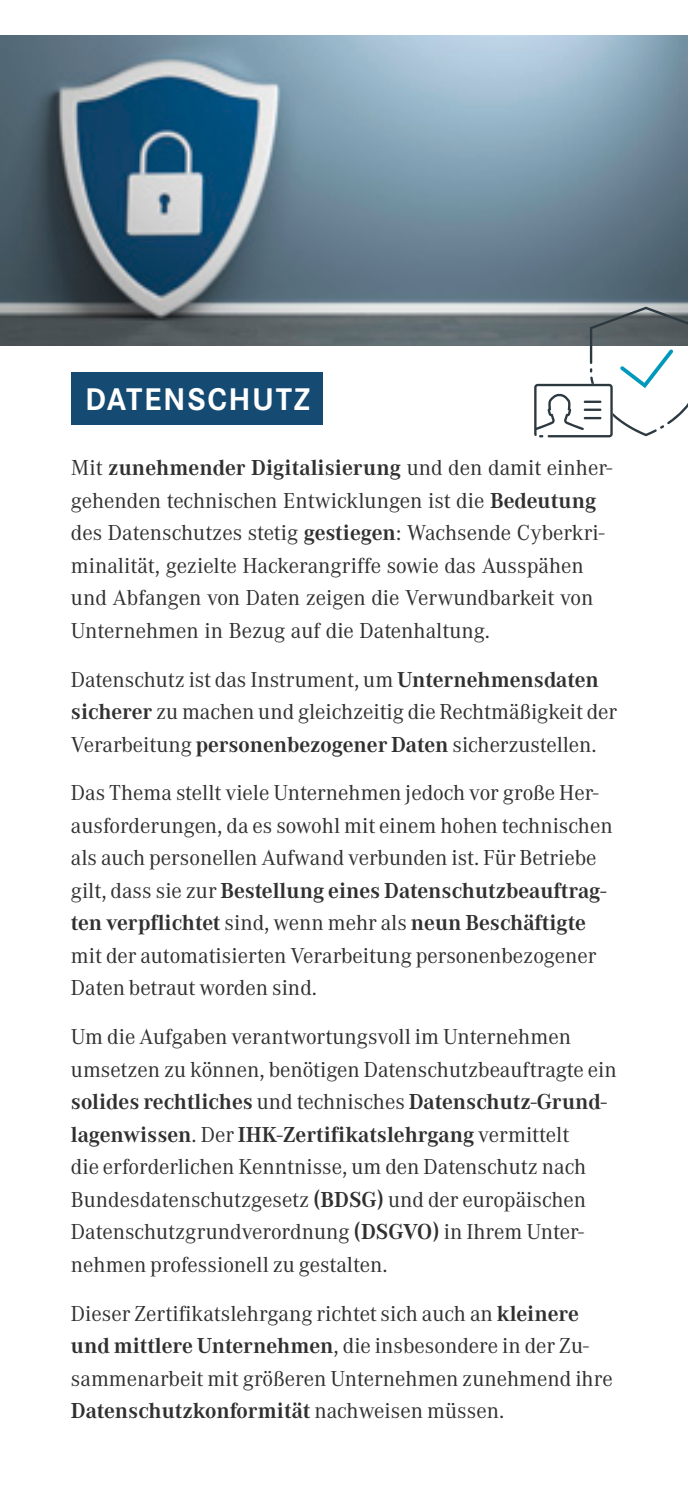
<style>
.page{position:relative;width:688px;height:1489px;background:#fff}
.page>*{position:absolute;margin:0;border:0;box-sizing:border-box;transform-origin:0 0}
.t1{font:700 32.5px "Corporate S Pro";letter-spacing:.05em;color:#fff}
.t2{font:22.5px/32.5px "Corporate A";color:#2f302f}
.t3{font:700 22.5px/32.5px "Corporate A Pro";color:#2f302f}
.s1{font-family:"Corporate A";font-weight:400}
.s2{font-family:"Corporate A Pro";font-weight:700}
</style>
<div class="page">
<div style="left:71px;top:372px;width:251px;height:52px;background:#154b73"></div>
<img style="left:0;top:35px;width:687px;height:310px">
<svg style="left:534px;top:306px;width:153px;height:131px"></svg>
<h1 class="t1" style="left:85px;top:374px;width:226px">DATENSCHUTZ</h1>
<p class="t3" style="left:71px;top:450px;width:542px"><span class="s1">Mit</span> zunehmender Digitalisierung <span class="s1">und den damit einher-</span></p>
<p class="t2" style="left:71px;top:484px;width:535px">gehenden technischen Entwicklungen ist die <span class="s2">Bedeutung </span>des Datenschutzes stetig <span class="s2">gestiegen</span>: Wachsende Cyberkri&shy;minalität, gezielte Hackerangriffe sowie das Ausspähen und Abfangen von Daten zeigen die Verwundbarkeit von Unternehmen in Bezug auf die Datenhaltung.</p>
<p class="t2" style="left:71px;top:663px;width:547px">Datenschutz ist das Instrument, um <span class="s2">Unternehmensdaten sicherer</span> zu machen und gleichzeitig die Rechtmäßigkeit der<br>Verarbeitung <span class="s2">personenbezogener Daten</span> sicherzustellen.</p>
<p class="t2" style="left:71px;top:777px;width:543px">Das Thema stellt viele Unternehmen jedoch vor große Her&shy;ausforderungen, da es sowohl mit einem hohen technischen als auch personellen Aufwand verbunden ist. Für Betriebe</p>
<p class="t3" style="left:71px;top:873px;width:537px"><span class="s1">gilt, dass sie zur</span> Bestellung eines Datenschutzbeauftrag&shy;ten verpflichtet <span class="s1">sind, wenn mehr als</span> neun Beschäftigte</p>
<p class="t2" style="left:71px;top:939px;width:526px">mit der automatisierten Verarbeitung personenbezogener<br>Daten betraut worden sind.</p>
<p class="t2" style="left:71px;top:1021px;width:547px">Um die Aufgaben verantwortungsvoll im Unternehmen umsetzen zu können, benötigen Datenschutzbeauftragte ein</p>
<p class="t3" style="left:71px;top:1084px;width:537px">solides rechtliches <span class="s1">und technisches</span> Datenschutz-Grund&shy;lagenwissen<span class="s1">. Der</span> IHK-Zertifikatslehrgang <span class="s1">vermittelt</span></p>
<p class="t2" style="left:71px;top:1150px;width:516px;text-align:justify">die erforderlichen Kenntnisse, um den Datenschutz nach Bundesdatenschutzgesetz <span class="s2">(BDSG)</span> und der europäischen Datenschutzgrundverordnung <span class="s2">(DSGVO)</span> in Ihrem Unter&shy;nehmen professionell zu gestalten.</p>
<p class="t2" style="left:71px;top:1297px;width:543px">Dieser Zertifikatslehrgang richtet sich auch an <span class="s2">kleinere und mittlere Unternehmen</span>, die insbesondere in der Zu&shy;sammenarbeit mit größeren Unternehmen zunehmend ihre</p>
<p class="t3" style="left:71px;top:1393px;width:434px">Datenschutzkonformität <span class="s1">nachweisen müssen.</span></p>
</div>
